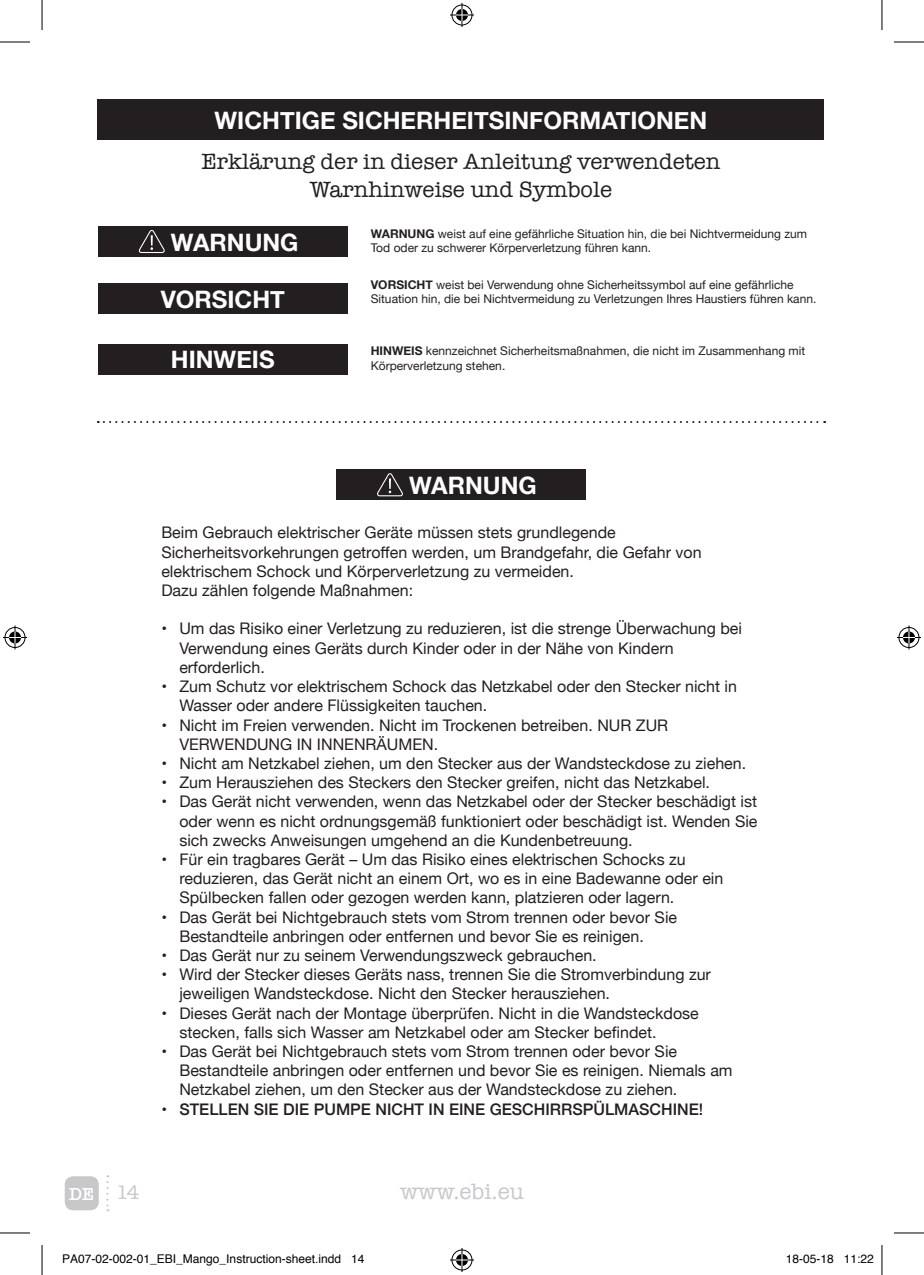
<style>
.page{position:relative;width:924px;height:1275px;background:#fff}
.page>*{position:absolute;margin:0;border:0;box-sizing:border-box;transform-origin:0 0}
.t1{font:700 24px "Helvetica Neue";color:#fff}
.t2{font:22.8px/27.4px "American Typewriter";color:#231f20;text-align:center}
.t3{font:22.8px "American Typewriter";color:#c7c8ca}
.t4{font:20px "American Typewriter";color:#c7c8ca}
.t5{font:600 18px "American Typewriter";color:#fff}
.t6{font:16px/19.2px "Helvetica Neue";color:#231f20}
.t7{font:500 16px "Helvetica Neue";color:#231f20}
.t8{font:12px/14.4px "Helvetica Neue";color:#231f20}
.t9{font:12px "Helvetica";color:#000}
.s1{font-weight:700}
.s2{font-weight:400}
</style>
<div class="page">
<div style="left:98px;top:99px;width:725px;height:41px;background:#231f20"></div>
<div style="left:65px;top:1176px;width:34px;height:34px;background:#c7c8ca;border-radius:9px"></div>
<div style="left:98px;top:226px;width:249px;height:31px;background:#231f20"></div>
<svg style="left:139px;top:230px;width:26px;height:23px"></svg>
<div style="left:336px;top:469px;width:249px;height:31px;background:#231f20"></div>
<svg style="left:377px;top:473px;width:26px;height:23px"></svg>
<div style="left:98px;top:283px;width:249px;height:31px;background:#231f20"></div>
<div style="left:98px;top:344px;width:249px;height:30px;background:#231f20"></div>
<svg style="left:98px;top:421px;width:726px;height:2px"></svg>
<svg style="left:106px;top:1175px;width:2px;height:36px"></svg>
<hr style="left:0;top:42px;width:30px;height:1px;background:#000">
<hr style="left:893px;top:42px;width:30px;height:1px;background:#000">
<hr style="left:0;top:1232px;width:30px;height:1px;background:#000">
<hr style="left:893px;top:1232px;width:30px;height:1px;background:#000">
<hr style="left:42px;top:0;width:1px;height:30px;background:#000">
<hr style="left:42px;top:1245px;width:1px;height:30px;background:#000">
<hr style="left:881px;top:0;width:1px;height:30px;background:#000">
<hr style="left:881px;top:1245px;width:1px;height:30px;background:#000">
<svg style="left:450px;top:3px;width:24px;height:24px"></svg>
<svg style="left:450px;top:1248px;width:24px;height:24px"></svg>
<svg style="left:3px;top:625px;width:24px;height:24px"></svg>
<svg style="left:897px;top:625px;width:23px;height:24px"></svg>
<h1 class="t1" style="left:214px;top:102px;width:494px">WICHTIGE SICHERHEITSINFORMATIONEN</h1>
<h2 class="t2" style="left:201px;top:147px;width:520px">Erklärung der in dieser Anleitung verwendeten<br>Warnhinweise und Symbole</h2>
<h1 class="t1" style="left:171px;top:223px;width:129px">WARNUNG</h1>
<h1 class="t1" style="left:161px;top:281px;width:126px">VORSICHT</h1>
<h1 class="t1" style="left:171px;top:341px;width:105px">HINWEIS</h1>
<p class="t8" style="left:370px;top:227px;width:437px"><span class="s1">WARNUNG</span> weist auf eine gefährliche Situation hin, die bei Nichtvermeidung zum<br>Tod oder zu schwerer Körperverletzung führen kann.</p>
<p class="t8" style="left:370px;top:278px;width:447px"><span class="s1">VORSICHT</span> weist bei Verwendung ohne Sicherheitssymbol auf eine gefährliche<br>Situation hin, die bei Nichtvermeidung zu Verletzungen Ihres Haustiers führen kann.</p>
<p class="t8" style="left:370px;top:345px;width:436px"><span class="s1">HINWEIS</span> kennzeichnet Sicherheitsmaßnahmen, die nicht im Zusammenhang mit<br>Körperverletzung stehen.</p>
<h1 class="t1" style="left:409px;top:467px;width:129px">WARNUNG</h1>
<p class="t6" style="left:161px;top:524px;width:541px">Beim Gebrauch elektrischer Geräte müssen stets grundlegende Sicherheitsvorkehrungen getroffen werden, um Brandgefahr, die Gefahr von elektrischem Schock und Körperverletzung zu vermeiden.<br>Dazu zählen folgende Maßnahmen:</p>
<p class="t6" style="left:179px;top:620px;width:564px;text-indent:-18px">• Um das Risiko einer Verletzung zu reduzieren, ist die strenge Überwachung bei<br>Verwendung eines Geräts durch Kinder oder in der Nähe von Kindern erforderlich.</p>
<p class="t6" style="left:179px;top:677px;width:559px;text-indent:-18px">• Zum Schutz vor elektrischem Schock das Netzkabel oder den Stecker nicht in<br>Wasser oder andere Flüssigkeiten tauchen.</p>
<p class="t6" style="left:179px;top:716px;width:490px;text-indent:-18px">• Nicht im Freien verwenden. Nicht im Trockenen betreiben. NUR ZUR<br>VERWENDUNG IN INNENRÄUMEN.</p>
<p class="t6" style="left:161px;top:754px;width:586px">• Nicht am Netzkabel ziehen, um den Stecker aus der Wandsteckdose zu ziehen.</p>
<p class="t6" style="left:161px;top:773px;width:550px">• Zum Herausziehen des Steckers den Stecker greifen, nicht das Netzkabel.</p>
<p class="t6" style="left:179px;top:793px;width:579px;text-align:justify;text-indent:-18px">• Das Gerät nicht verwenden, wenn das Netzkabel oder der Stecker beschädigt ist oder wenn es nicht ordnungsgemäß funktioniert oder beschädigt ist. Wenden Sie sich zwecks Anweisungen umgehend an die Kundenbetreuung.</p>
<p class="t6" style="left:179px;top:850px;width:545px;text-indent:-18px">• Für ein tragbares Gerät – Um das Risiko eines elektrischen Schocks zu reduzieren, das Gerät nicht an einem Ort, wo es in eine Badewanne oder ein<br>Spülbecken fallen oder gezogen werden kann, platzieren oder lagern.</p>
<p class="t6" style="left:179px;top:908px;width:499px;text-indent:-18px">• Das Gerät bei Nichtgebrauch stets vom Strom trennen oder bevor Sie<br>Bestandteile anbringen oder entfernen und bevor Sie es reinigen.</p>
<p class="t6" style="left:161px;top:946px;width:436px">• Das Gerät nur zu seinem Verwendungszweck gebrauchen.</p>
<p class="t6" style="left:179px;top:965px;width:533px;text-indent:-18px">• Wird der Stecker dieses Geräts nass, trennen Sie die Stromverbindung zur jeweiligen Wandsteckdose. Nicht den Stecker herausziehen.</p>
<p class="t6" style="left:179px;top:1004px;width:520px;text-indent:-18px">• Dieses Gerät nach der Montage überprüfen. Nicht in die Wandsteckdose stecken, falls sich Wasser am Netzkabel oder am Stecker befindet.</p>
<p class="t6" style="left:179px;top:1042px;width:554px;text-indent:-18px">• Das Gerät bei Nichtgebrauch stets vom Strom trennen oder bevor Sie<br>Bestandteile anbringen oder entfernen und bevor Sie es reinigen. Niemals am<br>Netzkabel ziehen, um den Stecker aus der Wandsteckdose zu ziehen.</p>
<p class="t7" style="left:161px;top:1096px;width:543px"><span class="s2">•</span> STELLEN SIE DIE PUMPE NICHT IN EINE GESCHIRRSPÜLMASCHINE!</p>
<p class="t5" style="left:69px;top:1179px;width:27px">DE</p>
<p class="t4" style="left:116px;top:1177px;width:25px">14</p>
<h2 class="t3" style="left:400px;top:1174px;width:125px">www.ebi.eu</h2>
<p class="t9" style="left:62px;top:1249px;width:304px">PA07-02-002-01_EBI_Mango_Instruction-sheet.indd 14</p>
<p class="t9" style="left:785px;top:1249px;width:90px">18-05-18 11:22</p>
</div>
